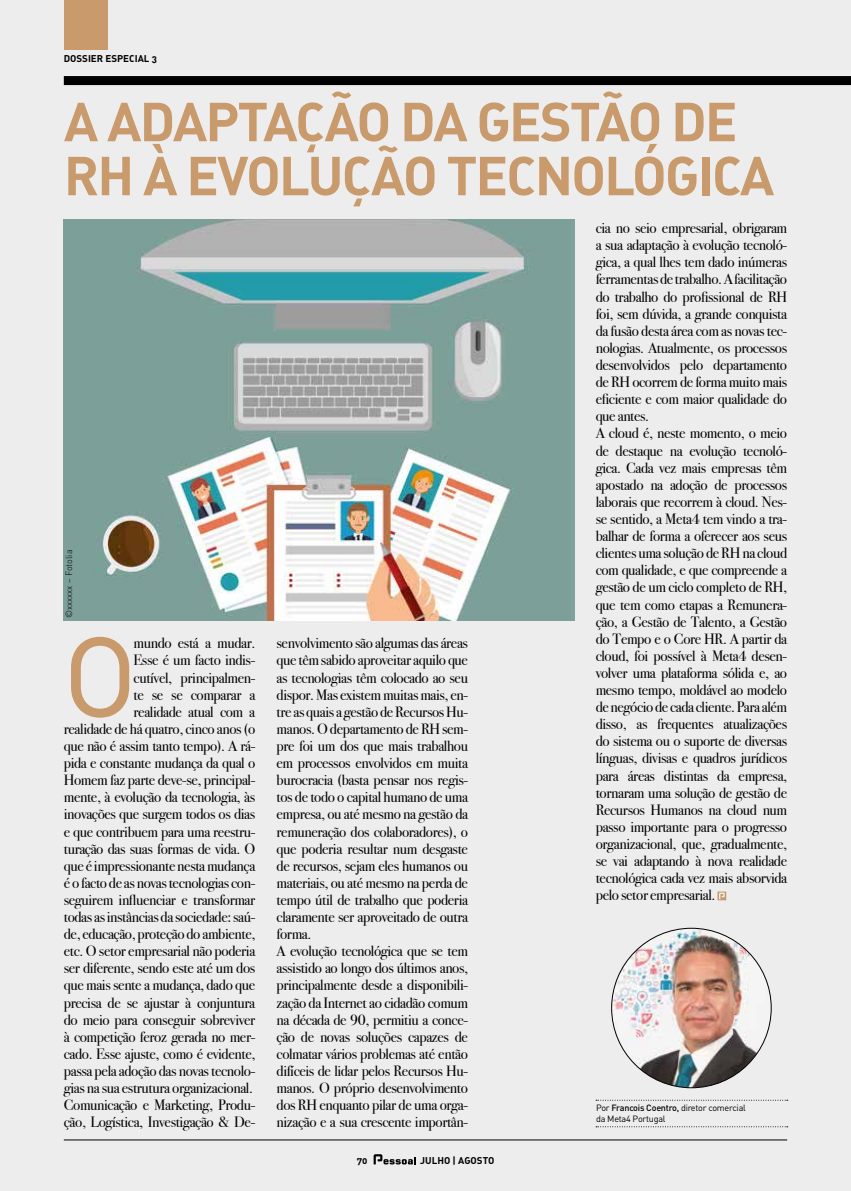
<style>
.page{position:relative;width:851px;height:1191px;background:#fff}
.page>*{position:absolute;margin:0;border:0;box-sizing:border-box;transform-origin:0 0}
.t1{font:111px "Alwyn";color:#c99b6c}
.t2{font:54px/54px "DIN Bold Alternate";letter-spacing:-.035em;color:#c99b6c}
.t3{font:15px/17.1px "Bodoni Svty Two ITCTT";letter-spacing:-.025em;color:#000}
.t4{font:9.75px "DIN Bold Alternate";color:#000}
.t5{font:9px/10.8px "DIN";letter-spacing:-.025em;color:#000}
.t6{font:300 9px "DIN";color:#000}
.s1{font-weight:500}
</style>
<div class="page">
<div style="left:0;top:0;width:850px;height:1191px;background:#ededed"></div>
<div style="left:64px;top:0;width:43px;height:49px;background:#c99b6c"></div>
<div style="left:64px;top:76px;width:786px;height:9px;background:#000"></div>
<svg style="left:373px;top:1154px;width:43px;height:10px"></svg>
<hr style="left:64px;top:1139px;width:723px;height:1px;background:#000">
<svg style="left:717px;top:891px;width:9px;height:9px"></svg>
<img style="left:64px;top:219px;width:510px;height:401px">
<svg style="left:596px;top:1126px;width:191px;height:1px"></svg>
<svg style="left:596px;top:1099px;width:191px;height:1px"></svg>
<img style="left:611px;top:928px;width:160px;height:159px;border-radius:80px">
<p class="t4" style="left:64px;top:52px;width:95px">DOSSIER ESPECIAL 3</p>
<h2 class="t2" style="left:64px;top:92px;width:712px">A ADAPTAÇÃO DA GESTÃO DE<br>RH À EVOLUÇÃO TECNOLÓGICA</h2>
<p class="t6" style="left:63px;top:618px;width:70px;rotate:-90deg">©xxxxxx – Fotolia</p>
<h1 class="t1" style="left:64px;top:611px;width:74px">O</h1>
<p class="t3" style="left:64px;top:633px;width:193px;text-align:right">mundo está a mudar.<br>Esse é um facto indis-<br>cutível, principalmen-<br>te se se comparar a<br>realidade atual com a<br>realidade de há quatro, cinco anos (o que não é assim tanto tempo). A rá&shy;pida e constante mudança da qual o<br>Homem faz parte deve-se, principal&shy;mente, à evolução da tecnologia, às inovações que surgem todos os dias e que contribuem para uma reestru&shy;turação das suas formas de vida. O que é impressionante nesta mudança é o facto de as novas tecnologias con&shy;seguirem influenciar e transformar todas as instâncias da sociedade: saú&shy;de, educação, proteção do ambiente, etc. O setor empresarial não poderia ser diferente, sendo este até um dos que mais sente a mudança, dado que precisa de se ajustar à conjuntura do meio para conseguir sobreviver à competição feroz gerada no mer&shy;cado. Esse ajuste, como é evidente, passa pela adoção das novas tecnolo&shy;gias na sua estrutura organizacional.<br>Comunicação e Marketing, Produ&shy;ção, Logística, Investigação &amp; De-</p>
<p class="t3" style="left:276px;top:633px;width:193px">senvolvimento são algumas das áreas que têm sabido aproveitar aquilo que as tecnologias têm colocado ao seu dispor. Mas existem muitas mais, en&shy;tre as quais a gestão de Recursos Hu&shy;manos. O departamento de RH sem&shy;pre foi um dos que mais trabalhou em processos envolvidos em muita burocracia (basta pensar nos regis&shy;tos de todo o capital humano de uma empresa, ou até mesmo na gestão da remuneração dos colaboradores), o que poderia resultar num desgaste de recursos, sejam eles humanos ou materiais, ou até mesmo na perda de tempo útil de trabalho que poderia claramente ser aproveitado de outra forma.<br>A evolução tecnológica que se tem assistido ao longo dos últimos anos, principalmente desde a disponibili&shy;zação da Internet ao cidadão comum na década de 90, permitiu a conce&shy;ção de novas soluções capazes de colmatar vários problemas até então difíceis de lidar pelos Recursos Hu&shy;manos. O próprio desenvolvimento dos RH enquanto pilar de uma orga&shy;nização e a sua crescente importân-</p>
<p class="t4" style="left:356px;top:1154px;width:12px">70</p>
<p class="t4" style="left:420px;top:1154px;width:76px">JULHO | AGOSTO</p>
<p class="t3" style="left:595px;top:218px;width:193px">cia no seio empresarial, obrigaram a sua adaptação à evolução tecnoló&shy;gica, a qual lhes tem dado inúmeras ferramentas de trabalho. A facilitação do trabalho do profissional de RH foi, sem dúvida, a grande conquista da fusão desta área com as novas tec&shy;nologias. Atualmente, os processos desenvolvidos pelo departamento de RH ocorrem de forma muito mais eficiente e com maior qualidade do que antes.<br>A cloud é, neste momento, o meio de destaque na evolução tecnoló&shy;gica. Cada vez mais empresas têm apostado na adoção de processos laborais que recorrem à cloud. Nes&shy;se sentido, a Meta4 tem vindo a tra&shy;balhar de forma a oferecer aos seus clientes uma solução de RH na cloud com qualidade, e que compreende a gestão de um ciclo completo de RH, que tem como etapas a Remunera&shy;ção, a Gestão de Talento, a Gestão do Tempo e o Core HR. A partir da cloud, foi possível à Meta4 desen&shy;volver uma plataforma sólida e, ao mesmo tempo, moldável ao modelo de negócio de cada cliente. Para além disso, as frequentes atualizações do sistema ou o suporte de diversas línguas, divisas e quadros jurídicos para áreas distintas da empresa, tornaram uma solução de gestão de Recursos Humanos na cloud num passo importante para o progresso organizacional, que, gradualmente, se vai adaptando à nova realidade tecnológica cada vez mais absorvida pelo setor empresarial.</p>
<p class="t5" style="left:596px;top:1102px;width:151px">Por <span class="s1">Francois Coentro,</span> diretor comercial da Meta4 Portugal</p>
</div>
